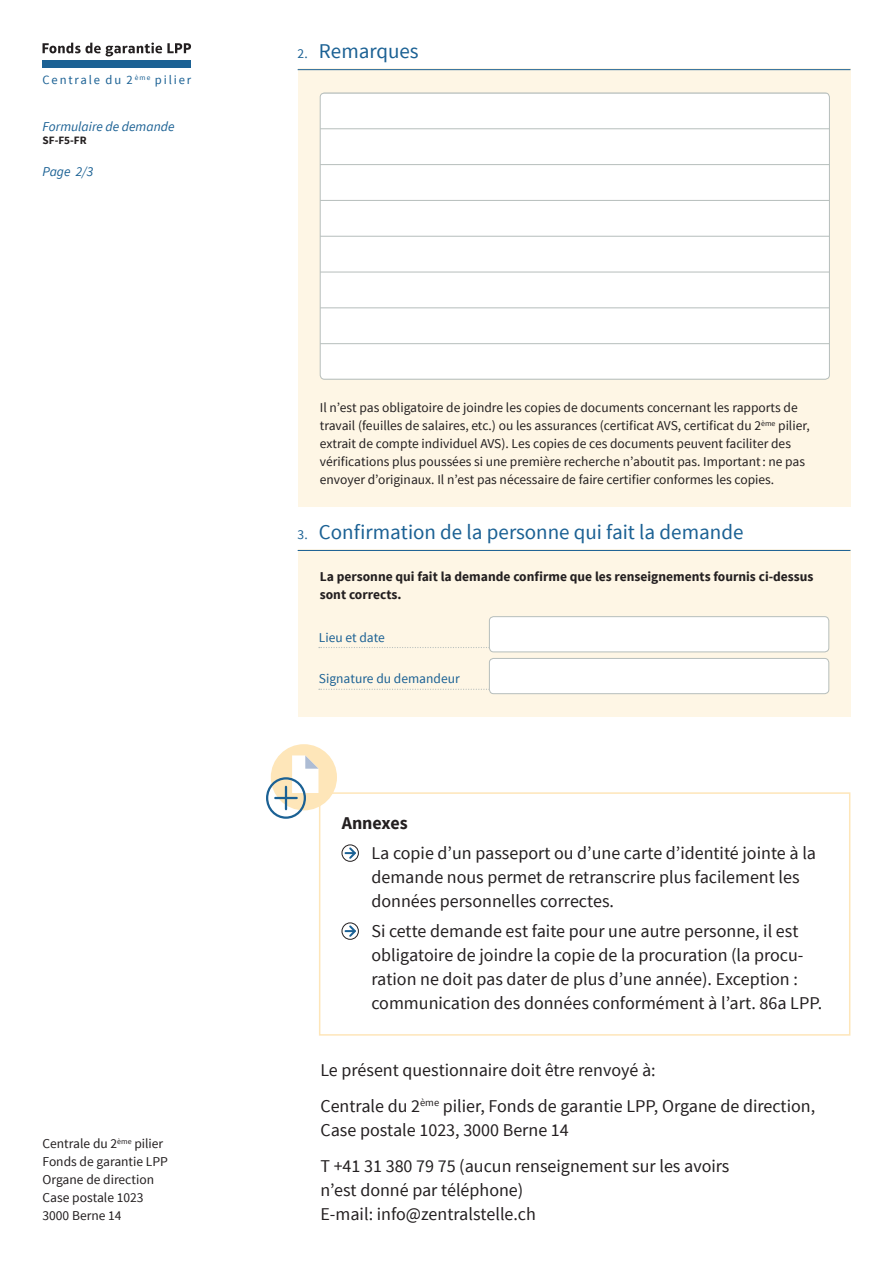
<style>
.page{position:relative;width:893px;height:1263px;background:#fff}
.page>*{position:absolute;margin:0;border:0;box-sizing:border-box;transform-origin:0 0}
._000_form_Titel{font:21px "Source Sans Pro";color:#1b6194}
._02_aufzählung{font:18px/24px "Source Sans Pro";color:#231f20}
._01_UT{font:18px "Source Sans Pro";color:#231f20}
._01_UT-2{font:700 18px "Source Sans Pro";color:#231f20}
._01_UT-3{font:13.5px/18px "Source Sans Pro";color:#231f20}
._01_UT-4{font:700 13.5px/18px "Source Sans Pro";color:#231f20}
._02_aufzählung-2{font:13.5px "Source Sans Pro";color:#231f20}
._000_form_tabelle{font:13.5px "Source Sans Pro";color:#1b6194}
.pagina{font:italic 13.5px "Source Sans Pro";color:#1b6194}
._00_HT{font:12.6px "Source Sans Pro";letter-spacing:.15em;color:#1b6194}
._02_aufzählung-3{font:700 11.25px "Source Sans Pro";color:#231f20}
.s1{font-size:13.5px}
</style>
<div class="page">
<div style="left:298px;top:69px;width:552px;height:438px;background:#fef6e5"></div>
<hr style="left:298px;top:69px;width:552px;height:1px;background:#1b6194">
<div style="left:320px;top:93px;width:509px;height:286px;background:#fff;border-radius:4px"></div>
<hr style="left:320px;top:200px;width:509px;height:1px;background:#b6bebc">
<hr style="left:320px;top:164px;width:509px;height:1px;background:#b6bebc">
<hr style="left:320px;top:128px;width:509px;height:1px;background:#b6bebc">
<hr style="left:320px;top:93px;width:509px;height:1px;background:#b6bebc">
<hr style="left:320px;top:236px;width:509px;height:1px;background:#b6bebc">
<hr style="left:320px;top:343px;width:509px;height:1px;background:#b6bebc">
<hr style="left:320px;top:307px;width:509px;height:1px;background:#b6bebc">
<hr style="left:320px;top:272px;width:509px;height:1px;background:#b6bebc">
<hr style="left:320px;top:379px;width:509px;height:1px;background:#b6bebc">
<div style="left:320px;top:93px;width:510px;height:287px;border:1px solid #b6bebc;border-radius:4px"></div>
<div style="left:298px;top:550px;width:552px;height:167px;background:#fef6e5"></div>
<hr style="left:298px;top:550px;width:552px;height:1px;background:#1b6194">
<svg style="left:319px;top:647px;width:170px;height:1px"></svg>
<div style="left:489px;top:617px;width:340px;height:35px;background:#fff;border-radius:4px"></div>
<div style="left:489px;top:616px;width:340px;height:36px;border:1px solid #b6bebc;border-radius:4px"></div>
<svg style="left:319px;top:689px;width:170px;height:1px"></svg>
<div style="left:489px;top:658px;width:340px;height:36px;background:#fff;border-radius:4px"></div>
<div style="left:489px;top:658px;width:340px;height:36px;border:1px solid #b6bebc;border-radius:4px"></div>
<svg style="left:43px;top:43px;width:148px;height:13px"></svg>
<div style="left:43px;top:60px;width:148px;height:7px;background:#1b6194"></div>
<div style="left:342px;top:844px;width:17px;height:18px;border:1px solid #231f20;border-radius:50%"></div>
<svg style="left:345px;top:845px;width:13px;height:16px"></svg>
<div style="left:342px;top:922px;width:17px;height:18px;border:1px solid #231f20;border-radius:50%"></div>
<svg style="left:345px;top:923px;width:13px;height:16px"></svg>
<div style="left:319px;top:792px;width:531px;height:244px;border:2px solid #fee6b9"></div>
<div style="left:271px;top:744px;width:66px;height:66px;background:#fee6b9;border-radius:50%"></div>
<svg style="left:292px;top:755px;width:26px;height:38px"></svg>
<div style="left:266px;top:777px;width:40px;height:42px;border:2px solid #1b6194;border-radius:50%"></div>
<hr style="left:285px;top:787px;width:2px;height:22px;background:#1b6194">
<hr style="left:275px;top:797px;width:22px;height:2px;background:#1b6194">
<p class="_00_HT" style="left:43px;top:72px;width:150px">Centrale du 2 <sup>ème</sup> pilier</p>
<p class="pagina" style="left:43px;top:118px;width:133px">Formulaire de demande</p>
<p class="_02_aufzählung-3" style="left:43px;top:133px;width:46px">SF-F5-FR</p>
<p class="pagina" style="left:43px;top:163px;width:52px">Page 2/3</p>
<p class="_02_aufzählung-2" style="left:43px;top:1135px;width:122px">Centrale du 2<sup>ème</sup> pilier</p>
<p class="_02_aufzählung-2" style="left:43px;top:1153px;width:127px">Fonds de garantie LPP</p>
<p class="_02_aufzählung-2" style="left:43px;top:1171px;width:113px">Organe de direction</p>
<p class="_02_aufzählung-2" style="left:43px;top:1189px;width:103px">Case postale 1023</p>
<p class="_02_aufzählung-2" style="left:43px;top:1207px;width:81px">3000 Berne 14</p>
<p class="_000_form_Titel" style="left:298px;top:38px;width:123px"><span class="s1">2.</span> Remarques</p>
<p class="_01_UT-3" style="left:320px;top:399px;width:491px">Il n’est pas obligatoire de joindre les copies de documents concernant les rapports de travail (feuilles de salaires, etc.) ou les assurances (certificat AVS, certificat du 2<sup>ème</sup> pilier, extrait de compte individuel AVS). Les copies de ces documents peuvent faciliter des vérifications plus poussées si une première recherche n’aboutit pas. Important: ne pas envoyer d’originaux. Il n’est pas nécessaire de faire certifier conformes les copies.</p>
<p class="_000_form_Titel" style="left:298px;top:519px;width:447px"><span class="s1">3.</span> Confirmation de la personne qui fait la demande</p>
<p class="_01_UT-4" style="left:320px;top:568px;width:495px">La personne qui fait la demande confirme que les renseignements fournis ci-dessus sont corrects.</p>
<p class="_000_form_tabelle" style="left:319px;top:629px;width:67px">Lieu et date</p>
<p class="_000_form_tabelle" style="left:319px;top:670px;width:142px">Signature du demandeur</p>
<p class="_01_UT-2" style="left:342px;top:811px;width:68px">Annexes</p>
<p class="_02_aufzählung" style="left:371px;top:841px;width:446px">La copie d’un passeport ou d’une carte d’identité jointe à la demande nous permet de retranscrire plus facilement les données personnelles correctes.</p>
<p class="_02_aufzählung" style="left:371px;top:919px;width:452px">Si cette demande est faite pour une autre personne, il est obligatoire de joindre la copie de la procuration (la procu&shy;ration ne doit pas dater de plus d’une année). Exception : communication des données conformément à l’art. 86a LPP.</p>
<p class="_01_UT" style="left:320px;top:1059px;width:337px">Le présent questionnaire doit être renvoyé à:</p>
<p class="_01_UT" style="left:320px;top:1095px;width:496px">Centrale du 2<sup>ème</sup> pilier, Fonds de garantie LPP, Organe de direction,</p>
<p class="_01_UT" style="left:320px;top:1119px;width:250px">Case postale 1023, 3000 Berne 14</p>
<p class="_01_UT" style="left:320px;top:1155px;width:411px">T +41 31 380 79 75 (aucun renseignement sur les avoirs</p>
<p class="_01_UT" style="left:320px;top:1179px;width:204px">n’est donné par téléphone)</p>
<p class="_01_UT" style="left:320px;top:1203px;width:217px">E-mail: info@zentralstelle.ch</p>
</div>
